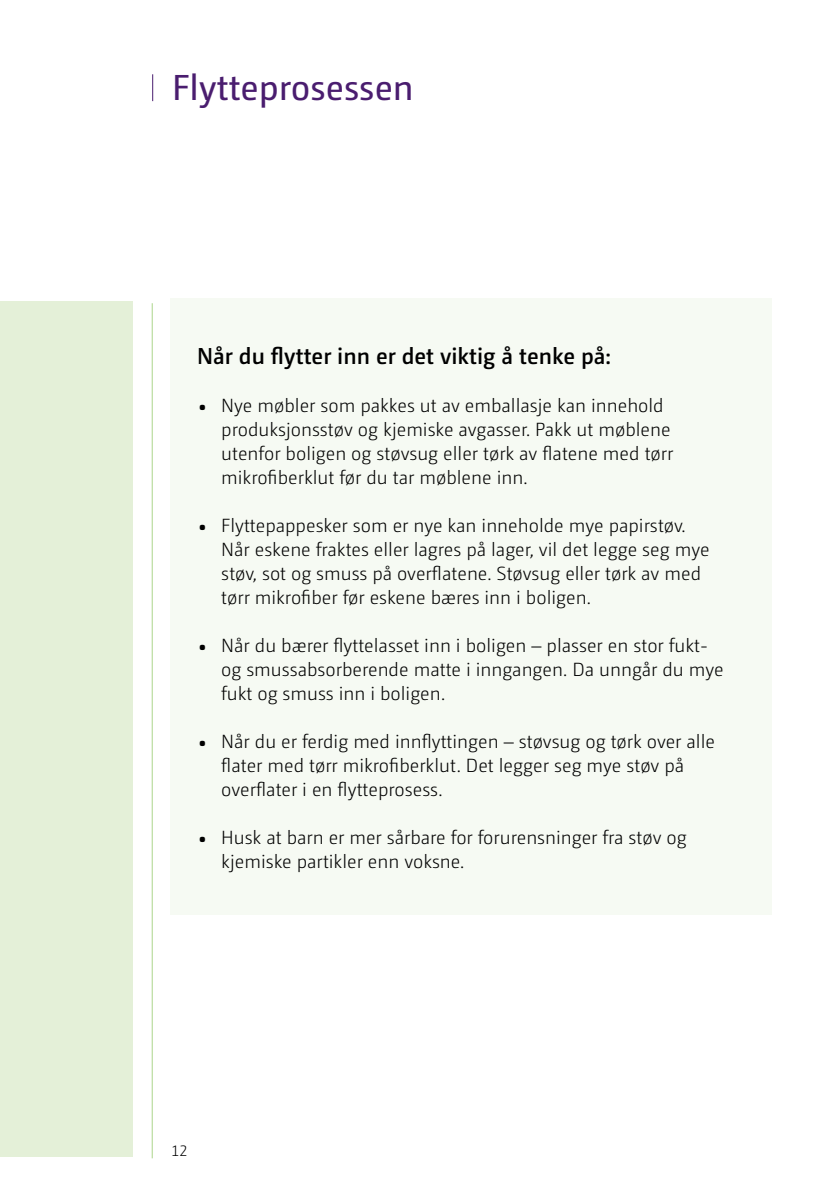
<style>
.page{position:relative;width:840px;height:1191px;background:#fff}
.page>*{position:absolute;margin:0;border:0;box-sizing:border-box;transform-origin:0 0}
.t1{font:36px "Camingo Dos Pro";color:#4a1d6f}
.t2{font:600 23px "Camingo Dos Pro";color:#000}
.t3{font:300 19px/24px "Camingo Dos Pro";color:#000}
.t4{font:300 15px "Camingo Dos Pro";color:#000}
.s1{font-weight:700;font-size:24px}
</style>
<div class="page">
<hr style="left:152px;top:303px;width:1px;height:855px;background:#acd58a">
<svg style="left:152px;top:74px;width:1px;height:27px"></svg>
<div style="left:170px;top:299px;width:601px;height:616px;background:#f6faf3"></div>
<div style="left:0;top:301px;width:133px;height:855px;background:#e4f0d8"></div>
<h1 class="t1" style="left:172px;top:66px;width:243px">Flytteprosessen</h1>
<p class="t2" style="left:197px;top:342px;width:414px">Når du flytter inn er det viktig å tenke på:</p>
<p class="t3" style="left:221px;top:393px;width:453px;text-indent:-24px"><span class="s1">•</span> Nye møbler som pakkes ut av emballasje kan innehold produksjonsstøv og kjemiske avgasser. Pakk ut møblene utenfor boligen og støvsug eller tørk av flatene med tørr mikrofiberklut før du tar møblene inn.</p>
<p class="t3" style="left:221px;top:513px;width:489px;text-indent:-24px"><span class="s1">•</span> Flyttepappesker som er nye kan inneholde mye papirstøv.<br>Når eskene fraktes eller lagres på lager, vil det legge seg mye støv, sot og smuss på overflatene. Støvsug eller tørk av med tørr mikrofiber før eskene bæres inn i boligen.</p>
<p class="t3" style="left:221px;top:633px;width:503px;text-indent:-24px"><span class="s1">•</span> Når du bærer flyttelasset inn i boligen – plasser en stor fukt&shy;og smussabsorberende matte i inngangen. Da unngår du mye fukt og smuss inn i boligen.</p>
<p class="t3" style="left:221px;top:729px;width:495px;text-indent:-24px"><span class="s1">•</span> Når du er ferdig med innflyttingen – støvsug og tørk over alle flater med tørr mikrofiberklut. Det legger seg mye støv på overflater i en flytteprosess.</p>
<p class="t3" style="left:221px;top:825px;width:467px;text-indent:-24px"><span class="s1">•</span> Husk at barn er mer sårbare for forurensninger fra støv og kjemiske partikler enn voksne.</p>
<p class="t4" style="left:171px;top:1142px;width:17px">12</p>
</div>
